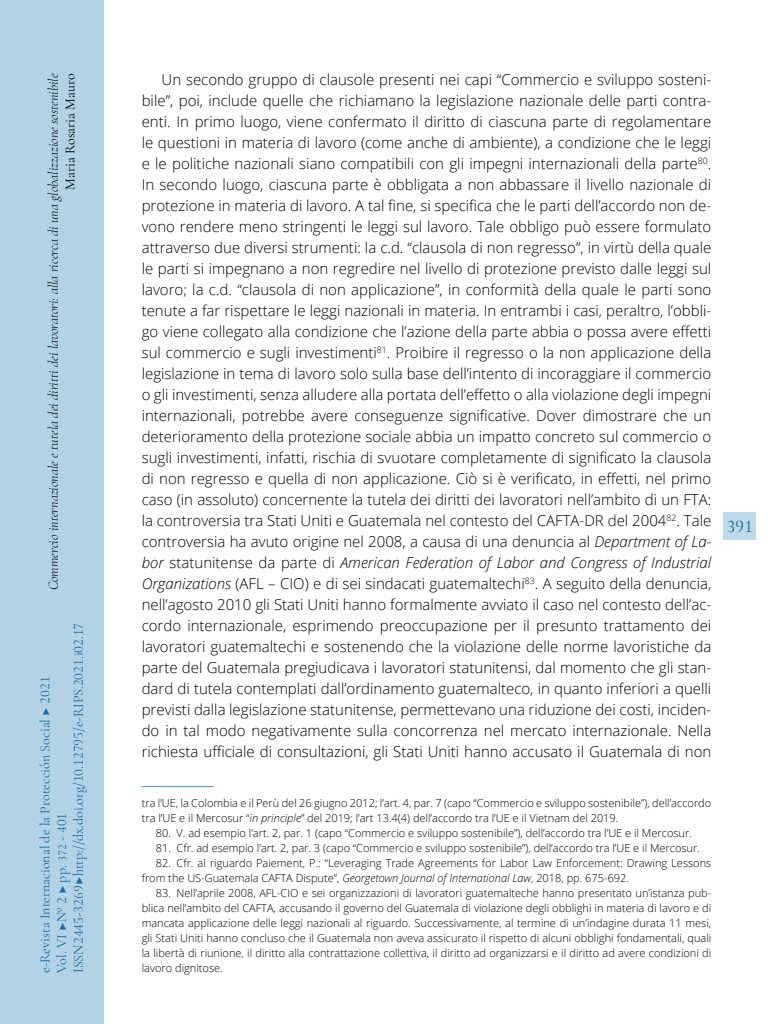
<style>
.page{position:relative;width:768px;height:1024px;background:#fff}
.page>*{position:absolute;margin:0;border:0;box-sizing:border-box;transform-origin:0 0}
.t1{font:500 18px "Cormorant Garamond";color:#1b6b9f}
._00_bsc_Ital{font:300 15px/21px "Open Sans";color:#000;text-align:justify}
.t2{font:14px/16.8px "Cormorant Garamond";color:#1b6b9f}
.t3{font:italic 300 14px "Cormorant Garamond";color:#000}
.t4{font:14px "Cormorant Garamond";color:#000}
.zz_notas{font:300 11px/15px "Open Sans";color:#000}
.s1{font-size:12px}
.s2{font-style:italic}
.s3{font-style:inherit}
</style>
<div class="page">
<hr style="left:142px;top:786px;width:72px;height:1px;background:#4b94b9">
<div style="left:0;top:0;width:103px;height:1024px;background:#b1d3e5"></div>
<div style="left:724px;top:512px;width:32px;height:28px;background:#bedae8"></div>
<p class="t3" style="left:45px;top:590px;width:518px;rotate:-90deg">Commercio internazionale e tutela dei diritti dei lavoratori: alla ricerca di una globalizzazione sostenibile</p>
<p class="t4" style="left:62px;top:190px;width:118px;rotate:-90deg">Maria Rosaria Mauro</p>
<p class="t2" style="left:70px;top:973px;width:352px;rotate:-90deg">ISSN 2445-3269 ▶ http://dx.doi.org/10.12795/e-RIPS.2021.i02.17</p>
<p class="t2" style="left:36px;top:973px;width:298px;rotate:-90deg">e-Revista Internacional de la Protección Social ▶ 2021<br>Vol. VI ▶Nº 2 ▶ pp. <span class="s1">372</span> - 401</p>
<p class="_00_bsc_Ital" style="left:142px;top:69px;width:571px;text-indent:20px">Un secondo gruppo di clausole presenti nei capi “Commercio e sviluppo sosteni&shy;bile”, poi, include quelle che richiamano la legislazione nazionale delle parti contra&shy;enti. In primo luogo, viene confermato il diritto di ciascuna parte di regolamentare le questioni in materia di lavoro (come anche di ambiente), a condizione che le leggi e le politiche nazionali siano compatibili con gli impegni internazionali della parte<sup>80</sup>.<br>In secondo luogo, ciascuna parte è obbligata a non abbassare il livello nazionale di protezione in materia di lavoro. A tal fine, si specifica che le parti dell’accordo non de&shy;vono rendere meno stringenti le leggi sul lavoro. Tale obbligo può essere formulato attraverso due diversi strumenti: la c.d. “clausola di non regresso”, in virtù della quale le parti si impegnano a non regredire nel livello di protezione previsto dalle leggi sul lavoro; la c.d. “clausola di non applicazione”, in conformità della quale le parti sono tenute a far rispettare le leggi nazionali in materia. In entrambi i casi, peraltro, l’obbli&shy;go viene collegato alla condizione che l’azione della parte abbia o possa avere effetti sul commercio e sugli investimenti<sup>81</sup>. Proibire il regresso o la non applicazione della legislazione in tema di lavoro solo sulla base dell’intento di incoraggiare il commercio o gli investimenti, senza alludere alla portata dell’effetto o alla violazione degli impegni internazionali, potrebbe avere conseguenze significative. Dover dimostrare che un deterioramento della protezione sociale abbia un impatto concreto sul commercio o sugli investimenti, infatti, rischia di svuotare completamente di significato la clausola di non regresso e quella di non applicazione. Ciò si è verificato, in effetti, nel primo caso (in assoluto) concernente la tutela dei diritti dei lavoratori nell’ambito di un FTA: la controversia tra Stati Uniti e Guatemala nel contesto del CAFTA-DR del 2004<sup>82</sup>. Tale controversia ha avuto origine nel 2008, a causa di una denuncia al <span class="s2">Department of La&shy;bor</span> statunitense da parte di <span class="s2">American Federation of Labor and Congress of Industrial Organizations</span> (AFL – CIO) e di sei sindacati guatemaltechi<sup>83</sup>. A seguito della denuncia, nell’agosto 2010 gli Stati Uniti hanno formalmente avviato il caso nel contesto dell’ac&shy;cordo internazionale, esprimendo preoccupazione per il presunto trattamento dei lavoratori guatemaltechi e sostenendo che la violazione delle norme lavoristiche da parte del Guatemala pregiudicava i lavoratori statunitensi, dal momento che gli stan&shy;dard di tutela contemplati dall’ordinamento guatemalteco, in quanto inferiori a quelli previsti dalla legislazione statunitense, permettevano una riduzione dei costi, inciden&shy;do in tal modo negativamente sulla concorrenza nel mercato internazionale. Nella richiesta ufficiale di consultazioni, gli Stati Uniti hanno accusato il Guatemala di non</p>
<p class="zz_notas" style="left:142px;top:795px;width:571px">tra l’UE, la Colombia e il Perù del 26 giugno 2012; l’art. 4, par. 7 (capo “Commercio e sviluppo sostenibile”), dell’accordo tra l’UE e il Mercosur “<span class="s2">in principle</span>” del 2019; l’art 13.4(4) dell’accordo tra l’UE e il Vietnam del 2019.</p>
<p class="zz_notas" style="left:156px;top:825px;width:538px">80. V. ad esempio l’art. 2, par. 1 (capo “Commercio e sviluppo sostenibile”), dell’accordo tra l’UE e il Mercosur.</p>
<p class="zz_notas" style="left:156px;top:840px;width:546px">81. Cfr. ad esempio l’art. 2, par. 3 (capo “Commercio e sviluppo sostenibile”), dell’accordo tra l’UE e il Mercosur.</p>
<p class="zz_notas" style="left:142px;top:855px;width:571px;text-indent:14px">82. Cfr. al riguardo Paiement, P<span class="s3">.:</span> “Leveraging Trade Agreements for Labor Law Enforcement: Drawing Lessons from the US-Guatemala CAFTA Dispute”, <span class="s2">Georgetown Journal of International Law</span>, 2018, pp. 675-692.</p>
<p class="zz_notas" style="left:142px;top:885px;width:571px;text-align:justify;text-indent:14px">83. Nell’aprile 2008, AFL-CIO e sei organizzazioni di lavoratori guatemalteche hanno presentato un’istanza pub&shy;blica nell’ambito del CAFTA, accusando il governo del Guatemala di violazione degli obblighi in materia di lavoro e di mancata applicazione delle leggi nazionali al riguardo. Successivamente, al termine di un’indagine durata 11 mesi, gli Stati Uniti hanno concluso che il Guatemala non aveva assicurato il rispetto di alcuni obblighi fondamentali, quali la libertà di riunione, il diritto alla contrattazione collettiva, il diritto ad organizzarsi e il diritto ad avere condizioni di</p>
<p class="zz_notas" style="left:142px;top:960px;width:83px">lavoro dignitose.</p>
<p class="t1" style="left:726px;top:515px;width:28px">391</p>
</div>
